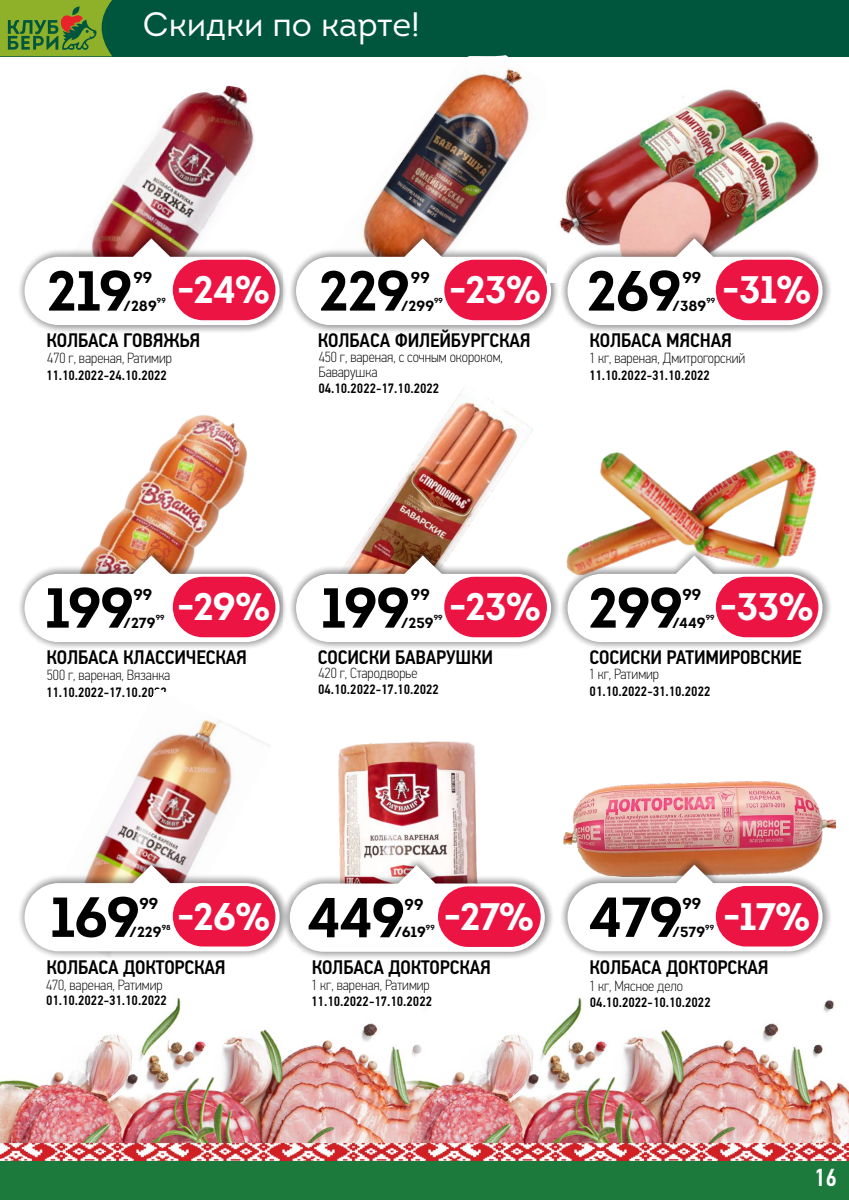
<style>
.page{position:relative;width:849px;height:1200px;background:#fff}
.page>*{position:absolute;margin:0;border:0;box-sizing:border-box;transform-origin:0 0}
.t1{font:56.25px "Intro Bold Caps";letter-spacing:-.03em;color:#000}
.t2{font:38.25px "Intro Bold Caps";letter-spacing:-.03em;color:#fff}
.t3{font:33.75px "Intro";color:#fefefe}
.t4{font:500 24.75px "PF Din Text Cond Pro";color:#fff}
.t5{font:500 19.75px "PF Din Text Cond Pro";letter-spacing:-.01em;color:#000}
.t6{font:15.75px "Intro Bold Caps";color:#000}
.t7{font:100 14.75px/15.2px "PF Din Text Cond Pro";color:#000}
.t8{font:14.5px "Intro Bold Caps";color:#000}
.t9{font:500 13.75px "PF Din Text Cond Pro";color:#000}
.t10{font:7.25px "Intro Bold Caps";color:#000}
</style>
<div class="page">
<img style="left:0;top:997px;width:848px;height:147px">
<div style="left:0;top:0;width:848px;height:56px;background:#00553d"></div>
<svg style="left:0;top:0;width:112px;height:56px;fill:#8fb129"></svg>
<svg style="left:8px;top:6px;width:88px;height:44px"></svg>
<img style="left:338px;top:741px;width:139px;height:111px">
<div style="left:277px;top:852px;width:280px;height:113px;background:#000;opacity:.49"></div>
<svg style="left:292px;top:865px;width:252px;height:87px"></svg>
<div style="left:438px;top:886px;width:102px;height:61px;background:#ec1443;border-radius:30px"></div>
<img style="left:98px;top:85px;width:157px;height:140px">
<div style="left:12px;top:225px;width:280px;height:113px;background:#000;opacity:.49"></div>
<svg style="left:25px;top:238px;width:254px;height:87px"></svg>
<div style="left:173px;top:260px;width:102px;height:60px;background:#ec1443;border-radius:30px"></div>
<img style="left:320px;top:55px;width:243px;height:170px">
<div style="left:283px;top:225px;width:281px;height:113px;background:#000;opacity:.49"></div>
<svg style="left:296px;top:238px;width:255px;height:87px"></svg>
<div style="left:444px;top:260px;width:103px;height:60px;background:#ec1443;border-radius:30px"></div>
<img style="left:100px;top:415px;width:147px;height:127px">
<div style="left:12px;top:542px;width:280px;height:113px;background:#000;opacity:.49"></div>
<svg style="left:25px;top:555px;width:254px;height:87px"></svg>
<div style="left:173px;top:577px;width:102px;height:60px;background:#ec1443;border-radius:30px"></div>
<img style="left:97px;top:719px;width:167px;height:133px">
<div style="left:12px;top:852px;width:280px;height:112px;background:#000;opacity:.49"></div>
<svg style="left:25px;top:865px;width:254px;height:86px"></svg>
<div style="left:173px;top:886px;width:102px;height:61px;background:#ec1443;border-radius:30px"></div>
<img style="left:547px;top:83px;width:272px;height:200px">
<div style="left:554px;top:225px;width:281px;height:113px;background:#000;opacity:.49"></div>
<svg style="left:567px;top:238px;width:255px;height:87px"></svg>
<div style="left:715px;top:260px;width:103px;height:60px;background:#ec1443;border-radius:30px"></div>
<img style="left:588px;top:450px;width:229px;height:92px">
<div style="left:554px;top:542px;width:281px;height:113px;background:#000;opacity:.49"></div>
<svg style="left:567px;top:555px;width:255px;height:87px"></svg>
<div style="left:715px;top:577px;width:103px;height:60px;background:#ec1443;border-radius:30px"></div>
<img style="left:361px;top:388px;width:172px;height:154px">
<div style="left:283px;top:542px;width:281px;height:113px;background:#000;opacity:.49"></div>
<svg style="left:296px;top:555px;width:255px;height:87px"></svg>
<div style="left:444px;top:577px;width:103px;height:60px;background:#ec1443;border-radius:30px"></div>
<img style="left:0;top:1144px;width:848px;height:17px">
<div style="left:0;top:1161px;width:848px;height:39px;background:#1c7b3c"></div>
<img style="left:563px;top:781px;width:272px;height:71px">
<div style="left:554px;top:852px;width:281px;height:112px;background:#000;opacity:.49"></div>
<svg style="left:567px;top:865px;width:255px;height:86px"></svg>
<div style="left:715px;top:886px;width:103px;height:61px;background:#ec1443;border-radius:30px"></div>
<h3 class="t3" style="left:143px;top:11px;width:278px">Скидки по карте!</h3>
<h1 class="t1" style="left:47px;top:268px;width:88px">219</h1>
<p class="t6" style="left:133px;top:271px;width:21px">99</p>
<h2 class="t2" style="left:177px;top:275px;width:95px">-24%</h2>
<h3 class="t5" style="left:46px;top:333px;width:155px">КОЛБАСА ГОВЯЖЬЯ</h3>
<p class="t7" style="left:47px;top:351px;width:126px">470 г, вареная, Ратимир</p>
<p class="t9" style="left:46px;top:369px;width:122px">11.10.2022-24.10.2022</p>
<p class="t8" style="left:123px;top:300px;width:35px">/289</p>
<p class="t10" style="left:157px;top:298px;width:10px">99</p>
<h1 class="t1" style="left:318px;top:268px;width:93px">229</h1>
<p class="t6" style="left:411px;top:271px;width:21px">99</p>
<h2 class="t2" style="left:449px;top:275px;width:94px">-23%</h2>
<h3 class="t5" style="left:318px;top:333px;width:214px">КОЛБАСА ФИЛЕЙБУРГСКАЯ</h3>
<p class="t7" style="left:319px;top:350px;width:185px">450 г, вареная, с сочным окороком,<br>Баварушка</p>
<p class="t9" style="left:318px;top:383px;width:122px">04.10.2022-17.10.2022</p>
<p class="t8" style="left:400px;top:300px;width:35px">/299</p>
<p class="t10" style="left:434px;top:298px;width:10px">99</p>
<h1 class="t1" style="left:586px;top:268px;width:97px">269</h1>
<p class="t6" style="left:682px;top:271px;width:21px">99</p>
<h2 class="t2" style="left:721px;top:275px;width:91px">-31%</h2>
<h3 class="t5" style="left:589px;top:333px;width:144px">КОЛБАСА МЯСНАЯ</h3>
<p class="t7" style="left:589px;top:351px;width:158px">1 кг, вареная, Дмитрогорский</p>
<p class="t9" style="left:589px;top:369px;width:122px">11.10.2022-31.10.2022</p>
<p class="t8" style="left:672px;top:300px;width:36px">/389</p>
<p class="t10" style="left:706px;top:298px;width:10px">99</p>
<h1 class="t1" style="left:44px;top:585px;width:91px">199</h1>
<p class="t6" style="left:133px;top:588px;width:21px">99</p>
<h2 class="t2" style="left:177px;top:592px;width:95px">-29%</h2>
<h3 class="t5" style="left:46px;top:650px;width:202px">КОЛБАСА КЛАССИЧЕСКАЯ</h3>
<p class="t7" style="left:47px;top:668px;width:125px">500 г, вареная, Вязанка</p>
<p class="t9" style="left:46px;top:687px;width:122px">11.10.2022-17.10.2022</p>
<p class="t8" style="left:123px;top:617px;width:34px">/279</p>
<p class="t10" style="left:156px;top:615px;width:10px">99</p>
<h1 class="t1" style="left:320px;top:585px;width:91px">199</h1>
<p class="t6" style="left:411px;top:588px;width:21px">99</p>
<h2 class="t2" style="left:449px;top:592px;width:94px">-23%</h2>
<h3 class="t5" style="left:318px;top:650px;width:177px">СОСИСКИ БАВАРУШКИ</h3>
<p class="t7" style="left:318px;top:667px;width:100px">420 г, Стародворье</p>
<p class="t9" style="left:318px;top:683px;width:122px">04.10.2022-17.10.2022</p>
<p class="t8" style="left:400px;top:617px;width:35px">/259</p>
<p class="t10" style="left:434px;top:615px;width:10px">99</p>
<h1 class="t1" style="left:588px;top:585px;width:97px">299</h1>
<p class="t6" style="left:682px;top:588px;width:21px">99</p>
<h2 class="t2" style="left:719px;top:592px;width:96px">-33%</h2>
<h3 class="t5" style="left:589px;top:650px;width:214px">СОСИСКИ РАТИМИРОВСКИЕ</h3>
<p class="t7" style="left:588px;top:668px;width:72px">1 кг, Ратимир</p>
<p class="t9" style="left:589px;top:686px;width:122px">01.10.2022-31.10.2022</p>
<p class="t8" style="left:672px;top:617px;width:35px">/449</p>
<p class="t10" style="left:705px;top:615px;width:10px">99</p>
<h1 class="t1" style="left:50px;top:895px;width:92px">169</h1>
<p class="t6" style="left:139px;top:897px;width:21px">99</p>
<h2 class="t2" style="left:177px;top:901px;width:95px">-26%</h2>
<h3 class="t5" style="left:46px;top:959px;width:181px">КОЛБАСА ДОКТОРСКАЯ</h3>
<p class="t7" style="left:46px;top:978px;width:118px">470, вареная, Ратимир</p>
<p class="t9" style="left:46px;top:995px;width:122px">01.10.2022-31.10.2022</p>
<p class="t8" style="left:129px;top:926px;width:34px">/229</p>
<p class="t10" style="left:162px;top:924px;width:10px">98</p>
<h1 class="t1" style="left:307px;top:895px;width:100px">449</h1>
<p class="t6" style="left:404px;top:898px;width:21px">99</p>
<h2 class="t2" style="left:443px;top:901px;width:92px">-27%</h2>
<h3 class="t5" style="left:311px;top:959px;width:181px">КОЛБАСА ДОКТОРСКАЯ</h3>
<p class="t7" style="left:311px;top:979px;width:120px">1 кг, вареная, Ратимир</p>
<p class="t9" style="left:311px;top:995px;width:122px">11.10.2022-17.10.2022</p>
<p class="t8" style="left:394px;top:927px;width:33px">/619</p>
<p class="t10" style="left:426px;top:925px;width:10px">99</p>
<h1 class="t1" style="left:588px;top:895px;width:96px">479</h1>
<p class="t6" style="left:682px;top:897px;width:21px">99</p>
<h2 class="t2" style="left:722px;top:901px;width:89px">-17%</h2>
<h3 class="t5" style="left:589px;top:959px;width:181px">КОЛБАСА ДОКТОРСКАЯ</h3>
<p class="t7" style="left:589px;top:980px;width:95px">1 кг, Мясное дело</p>
<p class="t9" style="left:589px;top:996px;width:122px">04.10.2022-10.10.2022</p>
<p class="t8" style="left:672px;top:926px;width:35px">/579</p>
<p class="t10" style="left:705px;top:924px;width:10px">99</p>
<h3 class="t4" style="left:813px;top:1167px;width:24px">16</h3>
</div>
